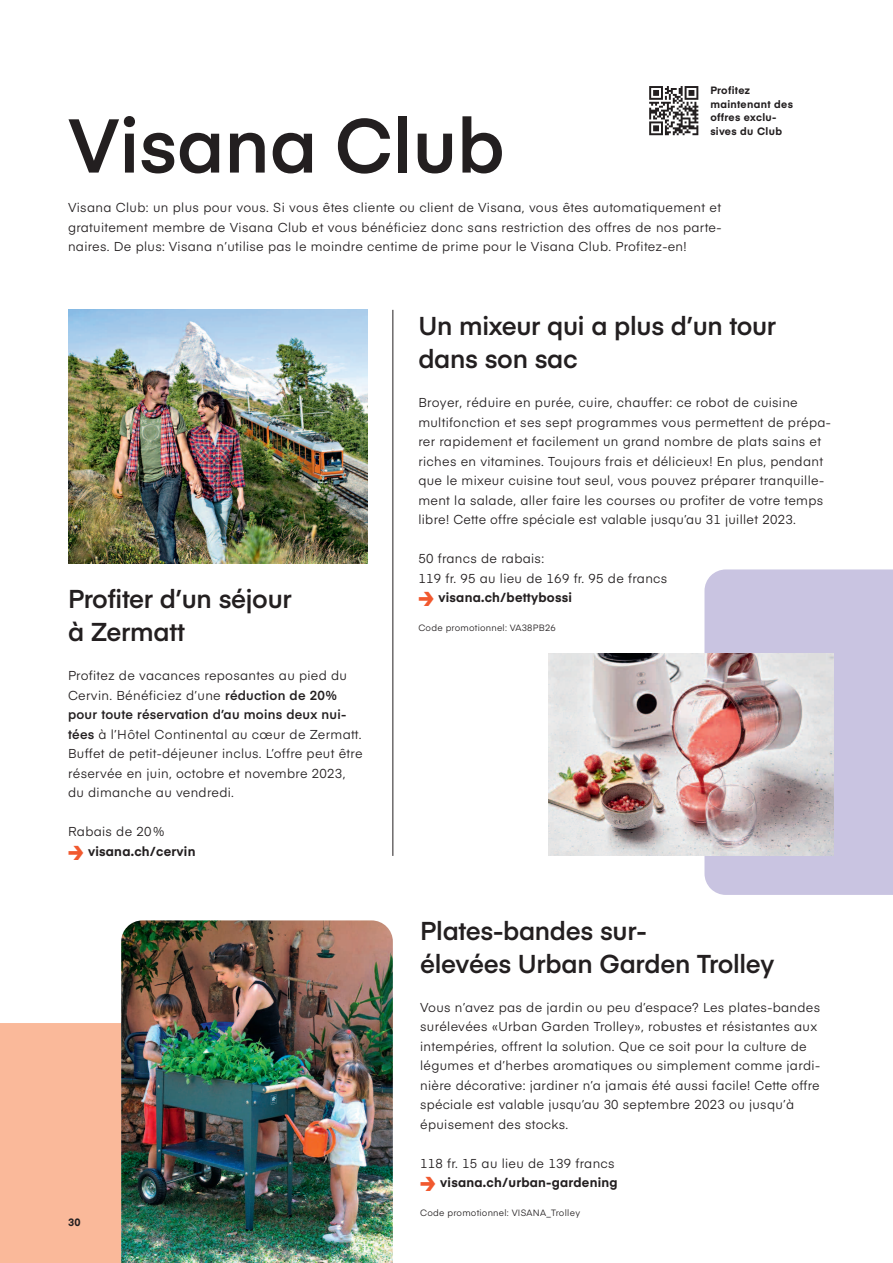
<style>
.page{position:relative;width:893px;height:1263px;background:#fff}
.page>*{position:absolute;margin:0;border:0;box-sizing:border-box;transform-origin:0 0}
.t1{font:600 75px "Eina 03";color:#231f20}
.t2{font:600 25.5px/33px "Eina 03";letter-spacing:-.01em;color:#231f20}
.t3{font:700 12.9px "Eina 03";letter-spacing:.015em;color:#231f20}
.t4{font:600 12.9px "Eina 03";letter-spacing:.015em;color:#231f20}
.t5{font:12.75px/19.5px "Eina 03";letter-spacing:.025em;color:#231f20}
.t6{font:700 10.5px/13.5px "Eina 03";letter-spacing:.03em;color:#231f20}
.t7{font:9px "Eina 03";letter-spacing:.025em;color:#231f20}
.s1{font-weight:600;font-size:12.9px}
.s2{font-size:27px;color:#f1592f}
</style>
<div class="page">
<div style="left:0;top:1023px;width:121px;height:240px;background:#fab99a"></div>
<div style="left:704px;top:569px;width:189px;height:326px;background:#c9c4e1"></div>
<img style="left:549px;top:654px;width:284px;height:202px">
<img style="left:68px;top:310px;width:299px;height:253px">
<img style="left:121px;top:920px;width:272px;height:343px">
<hr style="left:393px;top:310px;width:1px;height:546px;background:#231f20">
<svg style="left:649px;top:86px;width:49px;height:49px"></svg>
<h1 class="t1" style="left:68px;top:119px;width:438px">Visana Club</h1>
<p class="t6" style="left:710px;top:85px;width:84px">Profitez maintenant des offres exclu&shy;sives du Club</p>
<p class="t5" style="left:68px;top:199px;width:655px;text-align:justify">Visana Club: un plus pour vous. Si vous êtes cliente ou client de Visana, vous êtes automatiquement et gratuitement membre de Visana Club et vous bénéficiez donc sans restriction des offres de nos parte&shy;naires. De plus: Visana n’utilise pas le moindre centime de prime pour le Visana Club. Profitez-en!</p>
<h2 class="t2" style="left:68px;top:585px;width:225px">Profiter d’un séjour à Zermatt</h2>
<p class="t5" style="left:68px;top:667px;width:281px">Profitez de vacances reposantes au pied du<br>Cervin. Bénéficiez d’une <span class="s1">réduction de 20%</span></p>
<p class="t4" style="left:68px;top:710px;width:280px">pour toute réservation d’au moins deux nui-</p>
<p class="t5" style="left:68px;top:726px;width:296px"><span class="s1">tées</span> à l’Hôtel Continental au cœur de Zermatt.<br>Buffet de petit-déjeuner inclus. L’offre peut être réservée en juin, octobre et novembre 2023, du dimanche au vendredi.</p>
<p class="t5" style="left:68px;top:823px;width:98px">Rabais de 20%</p>
<p class="t3" style="left:68px;top:847px;width:129px"><span class="s2">≥</span> visana.ch/cervin</p>
<p class="t6" style="left:68px;top:1217px;width:14px">30</p>
<h2 class="t2" style="left:418px;top:313px;width:359px">Un mixeur qui a plus d’un tour dans son sac</h2>
<p class="t5" style="left:418px;top:394px;width:414px">Broyer, réduire en purée, cuire, chauffer: ce robot de cuisine multifonction et ses sept programmes vous permettent de prépa&shy;rer rapidement et facilement un grand nombre de plats sains et riches en vitamines. Toujours frais et délicieux! En plus, pendant que le mixeur cuisine tout seul, vous pouvez préparer tranquille&shy;ment la salade, aller faire les courses ou profiter de votre temps libre! Cette offre spéciale est valable jusqu’au 31 juillet 2023.</p>
<p class="t5" style="left:418px;top:550px;width:250px">50 francs de rabais:<br>119 fr. 95 au lieu de 169 fr. 95 de francs</p>
<p class="t3" style="left:418px;top:593px;width:155px"><span class="s2">≥</span> visana.ch/bettybossi</p>
<p class="t7" style="left:418px;top:624px;width:139px">Code promotionnel: VA38PB26</p>
<h2 class="t2" style="left:420px;top:917px;width:356px">Plates-bandes sur-<br>élevées Urban Garden Trolley</h2>
<p class="t5" style="left:420px;top:999px;width:401px">Vous n’avez pas de jardin ou peu d’espace? Les plates-bandes surélevées «Urban Garden Trolley», robustes et résistantes aux intempéries, offrent la solution. Que ce soit pour la culture de légumes et d’herbes aromatiques ou simplement comme jardi&shy;nière décorative: jardiner n’a jamais été aussi facile! Cette offre spéciale est valable jusqu’au 30 septembre 2023 ou jusqu’à épuisement des stocks.</p>
<p class="t5" style="left:420px;top:1155px;width:196px">118 fr. 15 au lieu de 139 francs</p>
<p class="t3" style="left:420px;top:1178px;width:199px"><span class="s2">≥</span> visana.ch/urban-gardening</p>
<p class="t7" style="left:420px;top:1209px;width:161px">Code promotionnel: VISANA_Trolley</p>
</div>
